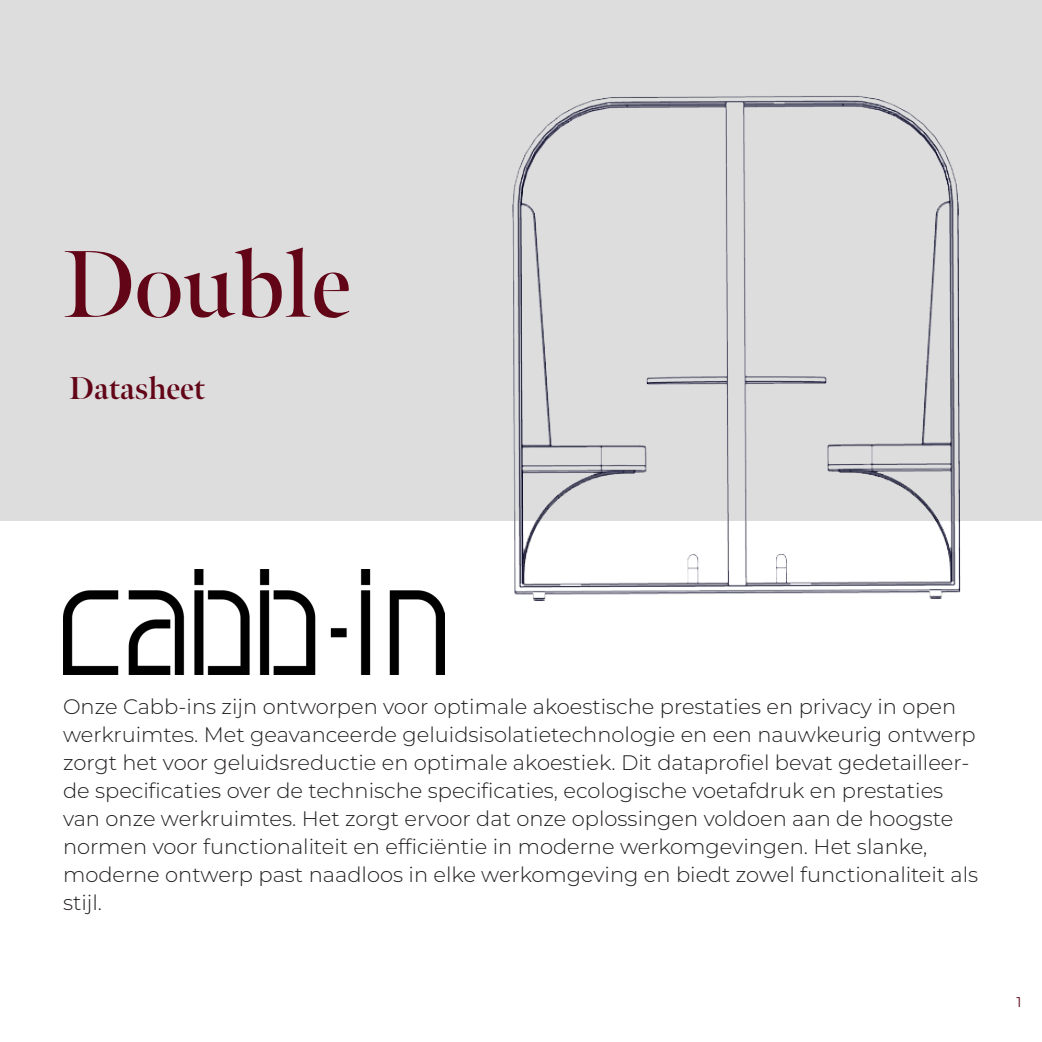
<style>
.page{position:relative;width:1042px;height:1042px;background:#fff}
.page>*{position:absolute;margin:0;border:0;box-sizing:border-box;transform-origin:0 0}
.t1{font:600 94.5px "Meno Banner";color:#620517}
.t2{font:700 31.5px "Meno Banner";letter-spacing:-.005em;color:#620517}
.t3{font:300 21px/28px "Montserrat";color:#231f20}
.t4{font:14px "Montserrat";color:#620517}
</style>
<div class="page">
<div style="left:0;top:0;width:1042px;height:521px;background:#ddddde"></div>
<img style="left:512px;top:96px;width:449px;height:505px">
<img style="left:63px;top:570px;width:381px;height:105px">
<p class="t1" style="left:63px;top:226px;width:289px">Double</p>
<p class="t2" style="left:69px;top:368px;width:137px">Datasheet</p>
<p class="t3" style="left:63px;top:694px;width:917px">Onze Cabb-ins zijn ontworpen voor optimale akoestische prestaties en privacy in open werkruimtes. Met geavanceerde geluidsisolatietechnologie en een nauwkeurig ontwerp zorgt het voor geluidsreductie en optimale akoestiek. Dit dataprofiel bevat gedetailleer&shy;de specificaties over de technische specificaties, ecologische voetafdruk en prestaties van onze werkruimtes. Het zorgt ervoor dat onze oplossingen voldoen aan de hoogste normen voor functionaliteit en efficiëntie in moderne werkomgevingen. Het slanke, moderne ontwerp past naadloos in elke werkomgeving en biedt zowel functionaliteit als stijl.</p>
<p class="t4" style="left:1016px;top:992px;width:7px">1</p>
</div>
